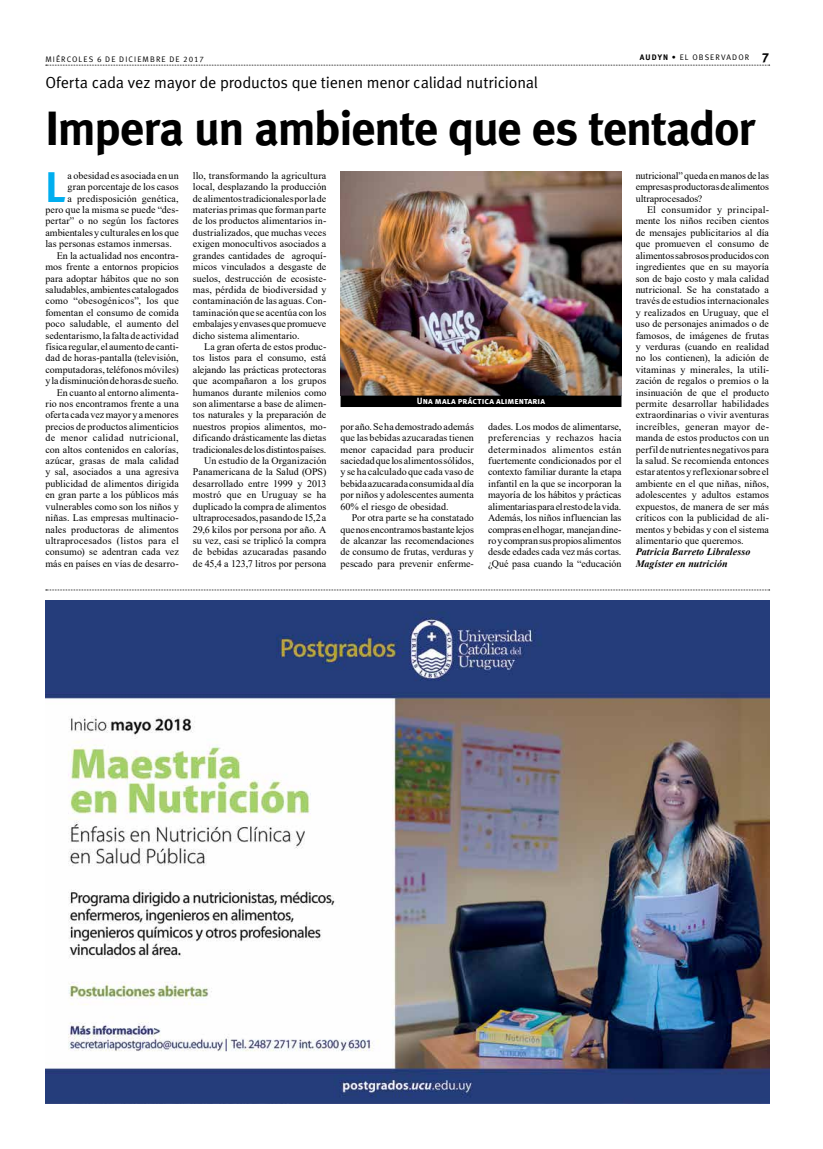
<style>
.page{position:relative;width:823px;height:1149px;background:#fff}
.page>*{position:absolute;margin:0;border:0;box-sizing:border-box;transform-origin:0 0}
.t1{font:700 48px "Meta";letter-spacing:-.03em;color:#000}
.t2{font:700 42.8px "Meta";color:#00aeef}
.t3{font:16px "Meta Normal";letter-spacing:-.01em;color:#000}
.t4{font:10px/11.4px "Times New Roman";letter-spacing:.005em;color:#000;text-align:justify}
.t5{font:italic 700 10px/11.4px "Times New Roman";letter-spacing:.01em;color:#000}
.t6{font:10px "Times New Roman";letter-spacing:.03em;color:#000}
.t7{font:9px "Meta Bold Caps";letter-spacing:.015em;color:#fff}
.t8{font:8px "Meta Normal LF";letter-spacing:.14em;color:#000}
.s1{font-family:"Meta Bold LF"}
.s2{font-family:"Meta";font-weight:700;font-size:13px}
</style>
<div class="page">
<svg style="left:46px;top:65px;width:723px;height:1px"></svg>
<svg style="left:46px;top:589px;width:723px;height:1px"></svg>
<img style="left:45px;top:600px;width:723px;height:502px">
<img style="left:340px;top:171px;width:281px;height:224px">
<div style="left:340px;top:395px;width:281px;height:12px;background:#000"></div>
<p class="t8" style="left:45px;top:55px;width:160px">MIÉRCOLES 6 DE DICIEMBRE DE 2017</p>
<p class="t8" style="left:639px;top:52px;width:130px"><span class="s1">AUDYN</span> • EL OBSERVADOR <span class="s2">7</span></p>
<h3 class="t3" style="left:45px;top:73px;width:494px">Oferta cada vez mayor de productos que tienen menor calidad nutricional</h3>
<h1 class="t1" style="left:45px;top:99px;width:711px">Impera un ambiente que es tentador</h1>
<h2 class="t2" style="left:45px;top:161px;width:21px">L</h2>
<p class="t4" style="left:67px;top:169px;width:113px">a obesidad es asociada en un</p>
<p class="t4" style="left:67px;top:181px;width:113px">gran porcentaje de los casos</p>
<p class="t4" style="left:67px;top:192px;width:113px">a predisposición genética,</p>
<p class="t4" style="left:45px;top:204px;width:135px">pero que la misma se puede “des-</p>
<p class="t4" style="left:45px;top:215px;width:135px">pertar” o no según los factores</p>
<p class="t4" style="left:45px;top:226px;width:135px">ambientales y culturales en los que</p>
<p class="t4" style="left:45px;top:238px;width:128px">las personas estamos inmersas.</p>
<p class="t4" style="left:57px;top:249px;width:123px">En la actualidad nos encontra-</p>
<p class="t4" style="left:45px;top:261px;width:135px">mos frente a entornos propicios</p>
<p class="t4" style="left:45px;top:272px;width:135px">para adoptar hábitos que no son</p>
<p class="t4" style="left:45px;top:283px;width:135px">saludables, ambientes catalogados</p>
<p class="t4" style="left:45px;top:295px;width:135px">como “obesogénicos”, los que</p>
<p class="t4" style="left:45px;top:306px;width:135px">fomentan el consumo de comida</p>
<p class="t4" style="left:45px;top:318px;width:135px">poco saludable, el aumento del</p>
<p class="t4" style="left:45px;top:329px;width:135px">sedentarismo, la falta de actividad</p>
<p class="t4" style="left:45px;top:340px;width:135px">física regular, el aumento de canti-</p>
<p class="t4" style="left:45px;top:352px;width:135px">dad de horas-pantalla (televisión,</p>
<p class="t4" style="left:45px;top:363px;width:135px">computadoras, teléfonos móviles)</p>
<p class="t4" style="left:45px;top:375px;width:135px">y la disminución de horas de sueño.</p>
<p class="t4" style="left:57px;top:386px;width:123px">En cuanto al entorno alimenta-</p>
<p class="t4" style="left:45px;top:397px;width:135px">rio nos encontramos frente a una</p>
<p class="t4" style="left:45px;top:409px;width:135px">oferta cada vez mayor y a menores</p>
<p class="t4" style="left:45px;top:420px;width:135px">precios de productos alimenticios</p>
<p class="t6" style="left:45px;top:430px;width:135px">de menor calidad nutricional,</p>
<p class="t4" style="left:45px;top:443px;width:135px">con altos contenidos en calorías,</p>
<p class="t4" style="left:45px;top:454px;width:135px">azúcar, grasas de mala calidad</p>
<p class="t4" style="left:45px;top:466px;width:135px">y sal, asociados a una agresiva</p>
<p class="t4" style="left:45px;top:477px;width:135px">publicidad de alimentos dirigida</p>
<p class="t4" style="left:45px;top:489px;width:135px">en gran parte a los públicos más</p>
<p class="t4" style="left:45px;top:500px;width:135px">vulnerables como son los niños y</p>
<p class="t4" style="left:45px;top:511px;width:135px">niñas. Las empresas multinacio-</p>
<p class="t4" style="left:45px;top:523px;width:135px">nales productoras de alimentos</p>
<p class="t4" style="left:45px;top:534px;width:135px">ultraprocesados (listos para el</p>
<p class="t4" style="left:45px;top:546px;width:135px">consumo) se adentran cada vez</p>
<p class="t4" style="left:45px;top:557px;width:135px">más en países en vías de desarro-</p>
<p class="t4" style="left:193px;top:169px;width:135px">llo, transformando la agricultura local, desplazando la producción de alimentos tradicionales por la de materias primas que forman parte de los productos alimentarios in&shy;dustrializados, que muchas veces exigen monocultivos asociados a grandes cantidades de agroquí&shy;micos vinculados a desgaste de suelos, destrucción de ecosiste&shy;mas, pérdida de biodiversidad y contaminación de las aguas. Con&shy;taminación que se acentúa con los embalajes y envases que promueve dicho sistema alimentario.</p>
<p class="t4" style="left:193px;top:340px;width:135px;text-align:right">La gran oferta de estos produc&shy;tos listos para el consumo, está alejando las prácticas protectoras que acompañaron a los grupos humanos durante milenios como son alimentarse a base de alimen&shy;tos naturales y la preparación de nuestros propios alimentos, mo&shy;dificando drásticamente las dietas tradicionales de los distintos países.<br>Un estudio de la Organización<br>Panamericana de la Salud (OPS) desarrollado entre 1999 y 2013 mostró que en Uruguay se ha duplicado la compra de alimentos ultraprocesados, pasando de 15,2 a<br>29,6 kilos por persona por año. A su vez, casi se triplicó la compra de bebidas azucaradas pasando de 45,4 a 123,7 litros por persona</p>
<p class="t7" style="left:416px;top:395px;width:130px">Una mala práctica alimentaria</p>
<p class="t4" style="left:340px;top:420px;width:135px">por año. Se ha demostrado además que las bebidas azucaradas tienen menor capacidad para producir saciedad que los alimentos sólidos, y se ha calculado que cada vaso de bebida azucarada consumida al día por niños y adolescentes aumenta 60% el riesgo de obesidad.</p>
<p class="t4" style="left:340px;top:511px;width:135px;text-indent:11px">Por otra parte se ha constatado que nos encontramos bastante lejos de alcanzar las recomendaciones de consumo de frutas, verduras y pescado para prevenir enferme-</p>
<p class="t4" style="left:488px;top:420px;width:135px">dades. Los modos de alimentarse, preferencias y rechazos hacia determinados alimentos están fuertemente condicionados por el contexto familiar durante la etapa infantil en la que se incorporan la mayoría de los hábitos y prácticas alimentarias para el resto de la vida.<br>Además, los niños influencian las compras en el hogar, manejan dine&shy;ro y compran sus propios alimentos desde edades cada vez más cortas. ¿Qué pasa cuando la “educación</p>
<p class="t4" style="left:635px;top:169px;width:135px">nutricional” queda en manos de las empresas productoras de alimentos ultraprocesados?</p>
<p class="t4" style="left:635px;top:204px;width:135px;text-indent:11px">El consumidor y principal&shy;mente los niños reciben cientos de mensajes publicitarios al día que promueven el consumo de alimentos sabrosos producidos con ingredientes que en su mayoría son de bajo costo y mala calidad nutricional. Se ha constatado a través de estudios internacionales y realizados en Uruguay, que el uso de personajes animados o de famosos, de imágenes de frutas y verduras (cuando en realidad no los contienen), la adición de vitaminas y minerales, la utili&shy;zación de regalos o premios o la insinuación de que el producto permite desarrollar habilidades extraordinarias o vivir aventuras increíbles, generan mayor de&shy;manda de estos productos con un perfil de nutrientes negativos para la salud. Se recomienda entonces estar atentos y reflexionar sobre el ambiente en el que niñas, niños, adolescentes y adultos estamos expuestos, de manera de ser más críticos con la publicidad de ali&shy;mentos y bebidas y con el sistema alimentario que queremos.</p>
<p class="t5" style="left:635px;top:546px;width:116px">Patricia Barreto Libralesso<br>Magíster en nutrición</p>
</div>
